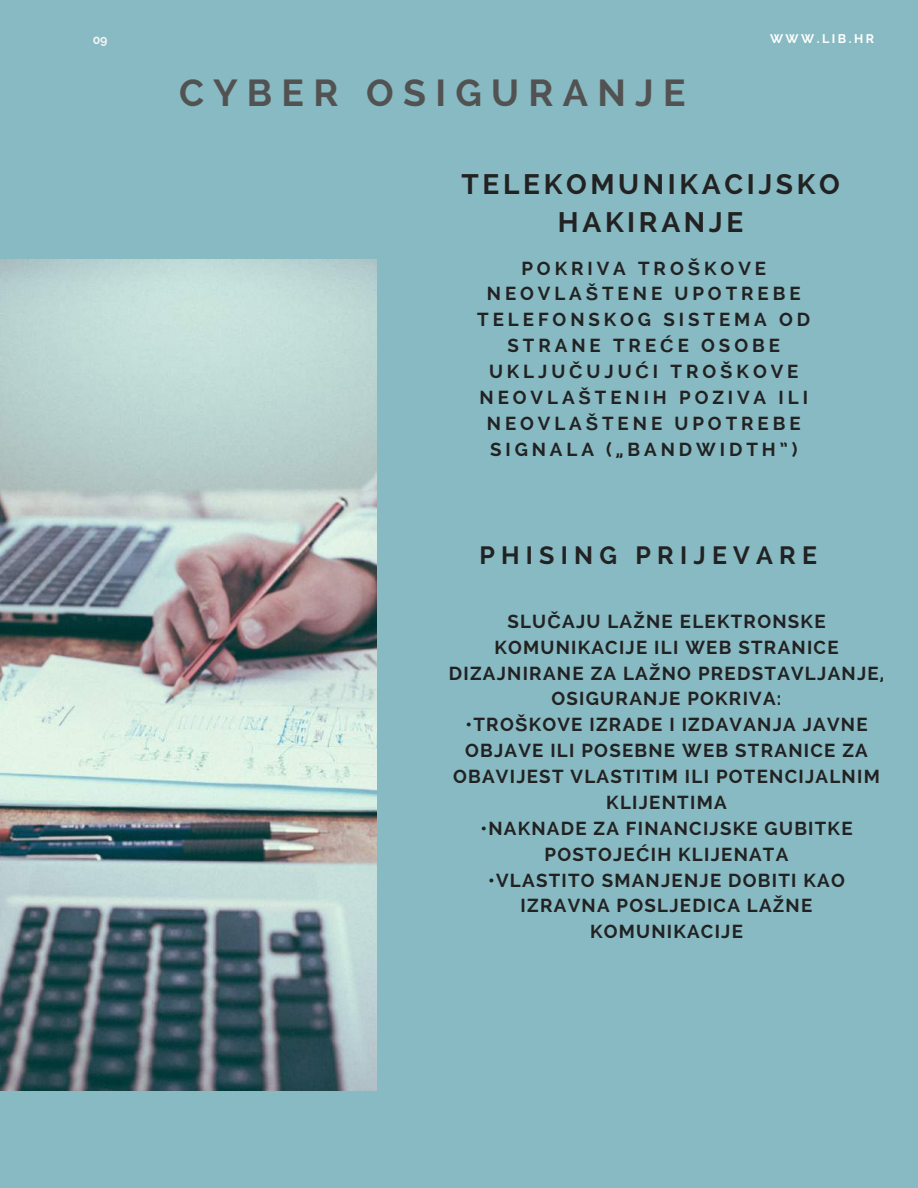
<style>
.page{position:relative;width:918px;height:1188px;background:#87bac2}
.page>*{position:absolute;margin:0;border:0;box-sizing:border-box;transform-origin:0 0}
.t1{font:700 37.35px "Raleway";letter-spacing:.25em;color:#525252}
.t2{font:700 28.05px/38.2px "Raleway";letter-spacing:.13em;color:#222;text-align:center}
.t3{font:700 24.9px "Raleway";letter-spacing:.25em;color:#222}
.t4{font:700 18.75px/25.8px "Raleway";letter-spacing:.065em;color:#222;text-align:center}
.t5{font:700 18.75px/25.8px "Raleway";letter-spacing:.21em;color:#222;text-align:center}
.t6{font:700 12.45px "Raleway";letter-spacing:.2em;color:#fff}
.t7{font:700 12.45px "Raleway";color:#f4f4f4}
.s1{font-family:"Liberation Sans"}
</style>
<div class="page">
<img style="left:0;top:260px;width:377px;height:830px">
<p class="t7" style="left:93px;top:32px;width:16px">09</p>
<p class="t6" style="left:770px;top:32px;width:106px">WWW.LIB.HR</p>
<h1 class="t1" style="left:179px;top:71px;width:508px">CYBER OSIGURANJE</h1>
<h2 class="t2" style="left:462px;top:164px;width:380px">TELEKOMUNIKACIJSKO<br>HAKIRANJE</h2>
<p class="t5" style="left:477px;top:255px;width:335px">POKRIVA TRO<span class="s1">Š</span>KOVE<br>NEOVLA<span class="s1">Š</span>TENE UPOTREBE<br>TELEFONSKOG SISTEMA OD<br>STRANE TRE<span class="s1">Ć</span>E OSOBE<br>UKLJU<span class="s1">Č</span>UJU<span class="s1">Ć</span>I TRO<span class="s1">Š</span>KOVE<br>NEOVLA<span class="s1">Š</span>TENIH POZIVA ILI<br>NEOVLA<span class="s1">Š</span>TENE UPOTREBE<br>SIGNALA („BANDWIDTH”)</p>
<h3 class="t3" style="left:480px;top:540px;width:339px">PHISING PRIJEVARE</h3>
<p class="t4" style="left:449px;top:608px;width:437px">SLU<span class="s1">Č</span>AJU LA<span class="s1">Ž</span>NE ELEKTRONSKE<br>KOMUNIKACIJE ILI WEB STRANICE<br>DIZAJNIRANE ZA LA<span class="s1">Ž</span>NO PREDSTAVLJANJE,<br>OSIGURANJE POKRIVA:</p>
<p class="t4" style="left:453px;top:712px;width:428px">•TRO<span class="s1">Š</span>KOVE IZRADE I IZDAVANJA JAVNE<br>OBJAVE ILI POSEBNE WEB STRANICE ZA<br>OBAVIJEST VLASTITIM ILI POTENCIJALNIM<br>KLIJENTIMA</p>
<p class="t4" style="left:480px;top:815px;width:374px">•NAKNADE ZA FINANCIJSKE GUBITKE<br>POSTOJE<span class="s1">Ć</span>IH KLIJENATA</p>
<p class="t4" style="left:488px;top:867px;width:358px">•VLASTITO SMANJENJE DOBITI KAO<br>IZRAVNA POSLJEDICA LA<span class="s1">Ž</span>NE<br>KOMUNIKACIJE</p>
</div>
